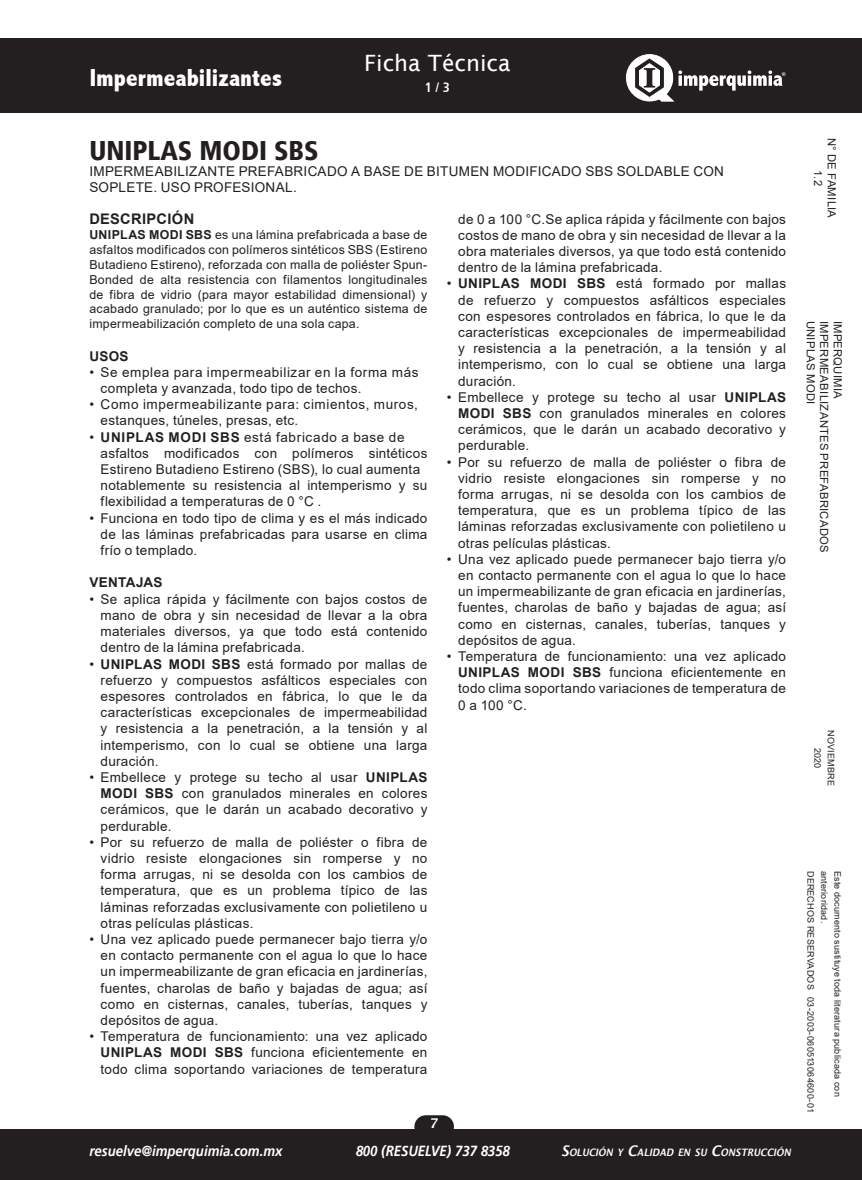
<style>
.page{position:relative;width:862px;height:1180px;background:#fff}
.page>*{position:absolute;margin:0;border:0;box-sizing:border-box;transform-origin:0 0}
.t1{font:900 condensed 27px "Frutiger 77";color:#231f20}
.t2{font:800 condensed 24.75px "Abadi";letter-spacing:.005em;color:#fff}
.t3{font:22.5px "Lucida Sans";color:#fff}
.t4{font:italic 700 14.62px "Frutiger 66";color:#fff;scale:.9 1}
.Sub_bold{font:700 14.62px "Arial";letter-spacing:.02em;color:#231f20}
.Tabs{font:13.5px/16.2px "Arial";letter-spacing:.02em;color:#231f20;text-align:justify}
.Tabs-2{font:13.5px/16.2px "Arial";letter-spacing:.04em;color:#231f20}
.TXT{font:700 13.5px "Arial";letter-spacing:.02em;color:#231f20}
.Sub_bold-2{font:700 condensed 13.5px "Frutiger 67";color:#fff}
.t5{font:600 13.5px "Lucida Sans";color:#fff}
.TXT-2{font:12.38px/14.8px "Arial";letter-spacing:.02em;color:#231f20;text-align:justify}
.TXT-3{font:11.25px "Arial";letter-spacing:.025em;color:#231f20}
.t6{font:italic 600 10.35px "Lucida Sans";color:#fff;scale:.9 1}
.t7{font:9px/13.5px "Arial";letter-spacing:.02em;color:#231f20;text-align:center}
.s1{font-weight:700}
.s2{font-size:14.62px}
</style>
<div class="page">
<div style="left:0;top:1129px;width:861px;height:51px;background:#231f20"></div>
<div style="left:414px;top:1115px;width:39px;height:23px;background:#231f20;border-radius:11px"></div>
<div style="left:0;top:38px;width:861px;height:75px;background:#231f20"></div>
<svg style="left:625px;top:54px;width:160px;height:48px"></svg>
<h2 class="t2" style="left:90px;top:64px;width:194px">Impermeabilizantes</h2>
<h3 class="t3" style="left:364px;top:51px;width:148px">Ficha Técnica</h3>
<p class="Sub_bold-2" style="left:424px;top:80px;width:26px">1 / 3</p>
<p class="t1" style="left:89px;top:134px;width:231px">UNIPLAS MODI SBS</p>
<p class="Tabs" style="left:89px;top:163px;width:635px">IMPERMEABILIZANTE PREFABRICADO A BASE DE BITUMEN MODIFICADO SBS SOLDABLE CON<br>SOPLETE. USO PROFESIONAL.</p>
<p class="Sub_bold" style="left:89px;top:209px;width:106px">DESCRIPCIÓN</p>
<p class="TXT-2" style="left:89px;top:227px;width:339px"><span class="s1">UNIPLAS MODI SBS</span> es una lámina prefabricada a base de asfaltos modificados con polímeros sintéticos SBS (Estireno Butadieno Estireno), reforzada con malla de poliéster Spun-Bonded de alta resistencia con filamentos longitudinales de fibra de vidrio (para mayor estabilidad dimensional) y acabado granulado; por lo que es un auténtico sistema de impermeabilización completo de una sola capa.</p>
<p class="TXT" style="left:89px;top:346px;width:41px">USOS</p>
<p class="Tabs-2" style="left:101px;top:364px;width:319px;text-indent:-11px">• Se emplea para impermeabilizar en la forma más completa y avanzada, todo tipo de techos.</p>
<p class="Tabs-2" style="left:101px;top:396px;width:319px;text-indent:-11px">• Como impermeabilizante para: cimientos, muros, estanques, túneles, presas, etc.</p>
<p class="Tabs" style="left:101px;top:429px;width:328px;text-align:left;text-indent:-11px">• <span class="s1">UNIPLAS MODI SBS</span> está fabricado a base de asfaltos modificados con polímeros sintéticos Estireno Butadieno Estireno (SBS), lo cual aumenta notablemente su resistencia al intemperismo y su flexibilidad a temperaturas de 0 °C .</p>
<p class="Tabs" style="left:101px;top:510px;width:328px;text-indent:-11px">• Funciona en todo tipo de clima y es el más indicado de las láminas prefabricadas para usarse en clima frío o templado.</p>
<p class="TXT" style="left:89px;top:573px;width:75px">VENTAJAS</p>
<p class="Tabs" style="left:101px;top:591px;width:328px;text-indent:-11px">• Se aplica rápida y fácilmente con bajos costos de mano de obra y sin necesidad de llevar a la obra materiales diversos, ya que todo está contenido dentro de la lámina prefabricada.</p>
<p class="Tabs" style="left:101px;top:656px;width:328px;text-indent:-11px">• <span class="s1">UNIPLAS MODI SBS</span> está formado por mallas de refuerzo y compuestos asfálticos especiales con espesores controlados en fábrica, lo que le da características excepcionales de impermeabilidad y resistencia a la penetración, a la tensión y al intemperismo, con lo cual se obtiene una larga duración.</p>
<p class="Tabs" style="left:101px;top:769px;width:328px;text-indent:-11px">• Embellece y protege su techo al usar <span class="s1">UNIPLAS MODI SBS</span> con granulados minerales en colores cerámicos, que le darán un acabado decorativo y perdurable.</p>
<p class="Tabs" style="left:101px;top:834px;width:328px;text-indent:-11px">• Por su refuerzo de malla de poliéster o fibra de vidrio resiste elongaciones sin romperse y no forma arrugas, ni se desolda con los cambios de temperatura, que es un problema típico de las láminas reforzadas exclusivamente con polietileno u otras películas plásticas.</p>
<p class="Tabs" style="left:101px;top:931px;width:328px;text-indent:-11px">• Una vez aplicado puede permanecer bajo tierra y/o en contacto permanente con el agua lo que lo hace un impermeabilizante de gran eficacia en jardinerías, fuentes, charolas de baño y bajadas de agua; así como en cisternas, canales, tuberías, tanques y depósitos de agua.</p>
<p class="Tabs" style="left:101px;top:1028px;width:328px;text-indent:-11px">• Temperatura de funcionamiento: una vez aplicado <span class="s1">UNIPLAS MODI SBS</span> funciona eficientemente en todo clima soportando variaciones de temperatura</p>
<p class="Tabs" style="left:458px;top:211px;width:329px">de 0 a 100 °C.Se aplica rápida y fácilmente con bajos costos de mano de obra y sin necesidad de llevar a la obra materiales diversos, ya que todo está contenido dentro de la lámina prefabricada.</p>
<p class="Tabs" style="left:458px;top:275px;width:329px;text-indent:-11px">• <span class="s1">UNIPLAS MODI SBS</span> está formado por mallas de refuerzo y compuestos asfálticos especiales con espesores controlados en fábrica, lo que le da características excepcionales de impermeabilidad y resistencia a la penetración, a la tensión y al intemperismo, con lo cual se obtiene una larga duración.</p>
<p class="Tabs" style="left:458px;top:389px;width:329px;text-indent:-11px">• Embellece y protege su techo al usar <span class="s1">UNIPLAS MODI SBS</span> con granulados minerales en colores cerámicos, que le darán un acabado decorativo y perdurable.</p>
<p class="Tabs" style="left:458px;top:454px;width:329px;text-indent:-11px">• Por su refuerzo de malla de poliéster o fibra de vidrio resiste elongaciones sin romperse y no forma arrugas, ni se desolda con los cambios de temperatura, que es un problema típico de las láminas reforzadas exclusivamente con polietileno u otras películas plásticas.</p>
<p class="Tabs" style="left:458px;top:551px;width:329px;text-indent:-11px">• Una vez aplicado puede permanecer bajo tierra y/o en contacto permanente con el agua lo que lo hace un impermeabilizante de gran eficacia en jardinerías, fuentes, charolas de baño y bajadas de agua; así como en cisternas, canales, tuberías, tanques y depósitos de agua.</p>
<p class="Tabs" style="left:458px;top:648px;width:329px;text-indent:-11px">• Temperatura de funcionamiento: una vez aplicado <span class="s1">UNIPLAS MODI SBS</span> funciona eficientemente en todo clima soportando variaciones de temperatura de 0 a 100 °C.</p>
<p class="t5" style="left:429px;top:1115px;width:10px">7</p>
<p class="t4" style="left:89px;top:1142px;width:216px">resuelve@imperquimia.com.mx</p>
<p class="t4" style="left:355px;top:1142px;width:173px">800 (RESUELVE) 737 8358</p>
<p class="t6" style="left:560px;top:1147px;width:257px"><span class="s2">S</span>OLUCIÓN Y <span class="s2">C</span>ALIDAD EN SU <span class="s2">C</span>ONSTRUCCIÓN</p>
<p class="TXT-3" style="left:839px;top:138px;width:82px;rotate:90deg">N° DE FAMILIA</p>
<p class="TXT-3" style="left:825px;top:170px;width:17px;rotate:90deg">1.2</p>
<p class="TXT-3" style="left:818px;top:321px;width:85px;rotate:90deg">UNIPLAS MODI</p>
<p class="TXT-3" style="left:831px;top:321px;width:233px;rotate:90deg">IMPERMEABILIZANTES PREFABRICADOS</p>
<p class="TXT-3" style="left:845px;top:321px;width:80px;rotate:90deg">IMPERQUIMIA</p>
<p class="t7" style="left:837px;top:730px;width:57px;rotate:90deg">NOVIEMBRE<br>2020</p>
<p class="t7" style="left:817px;top:871px;width:243px;rotate:90deg">DERECHOS RESERVADOS 03-2003-060513064600-01</p>
<p class="t7" style="left:830px;top:871px;width:54px;rotate:90deg">anterioridad.</p>
<p class="t7" style="left:844px;top:871px;width:227px;rotate:90deg">Este documento sustituye toda literatura publicada con</p>
</div>
